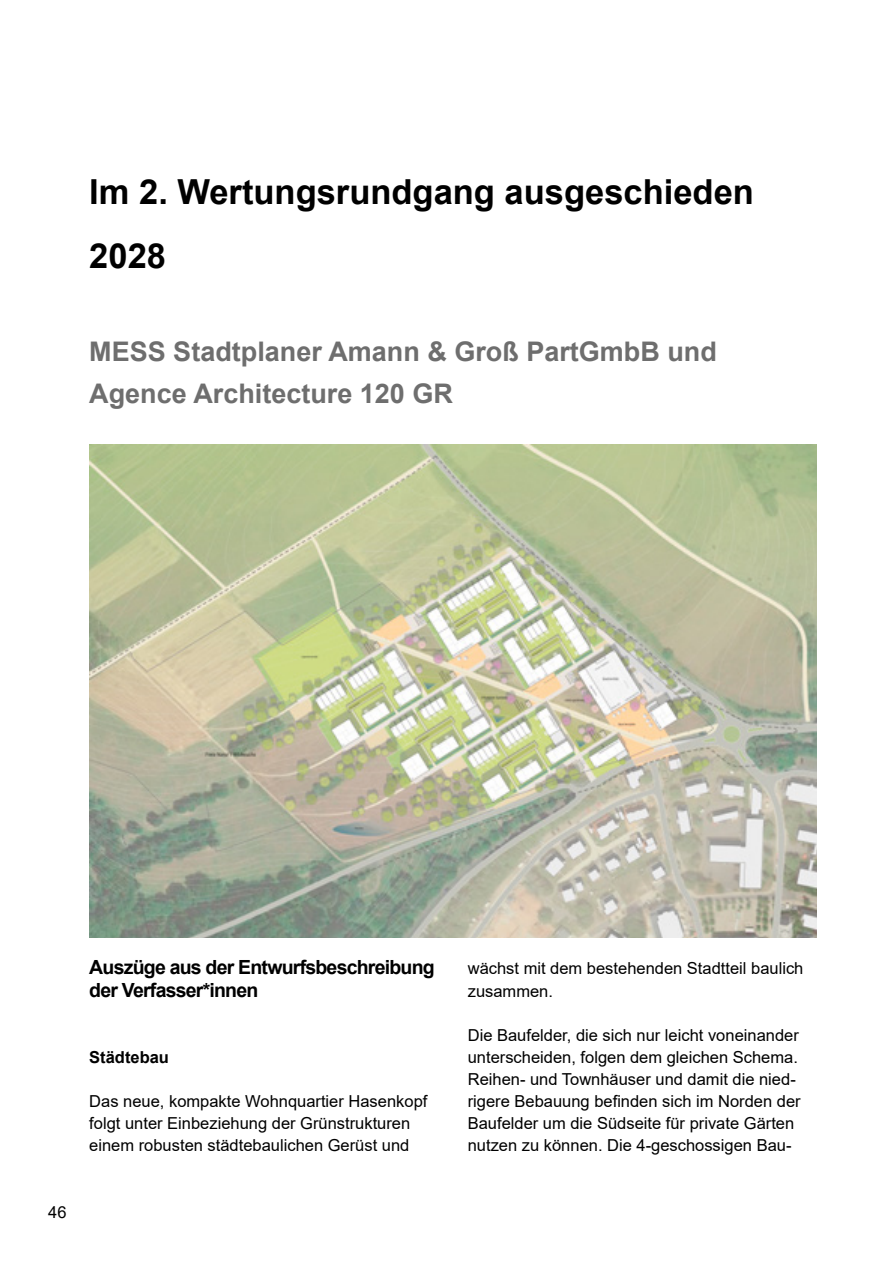
<style>
.page{position:relative;width:893px;height:1263px;background:#fff}
.page>*{position:absolute;margin:0;border:0;box-sizing:border-box;transform-origin:0 0}
.t1{font:700 34.5px/64.5px "Arial";color:#000}
.t2{font:700 27px/42px "Arial";color:#6e6e6e}
.t3{font:700 19.5px/22.2px "Arial";letter-spacing:-.04em;color:#000}
.t4{font:16.5px/22.2px "Arial";color:#000}
.t5{font:700 16.5px "Arial";color:#000}
</style>
<div class="page">
<img style="left:89px;top:444px;width:727px;height:494px">
<h1 class="t1" style="left:89px;top:160px;width:666px">Im 2. Wertungsrundgang ausgeschieden<br>2028</h1>
<h2 class="t2" style="left:89px;top:331px;width:629px">MESS Stadtplaner Amann &amp; Groß PartGmbB und<br>Agence Architecture 120 GR</h2>
<p class="t4" style="left:48px;top:1201px;width:20px">46</p>
<p class="t3" style="left:89px;top:957px;width:347px">Auszüge aus der Entwurfsbeschreibung der Verfasser*innen</p>
<p class="t5" style="left:89px;top:1045px;width:81px">Städtebau</p>
<p class="t4" style="left:89px;top:1090px;width:340px">Das neue, kompakte Wohnquartier Hasenkopf folgt unter Einbeziehung der Grünstrukturen einem robusten städtebaulichen Gerüst und</p>
<p class="t4" style="left:468px;top:957px;width:337px">wächst mit dem bestehenden Stadtteil baulich zusammen.</p>
<p class="t4" style="left:468px;top:1024px;width:334px">Die Baufelder, die sich nur leicht voneinander unterscheiden, folgen dem gleichen Schema.<br>Reihen- und Townhäuser und damit die nied&shy;rigere Bebauung befinden sich im Norden der Baufelder um die Südseite für private Gärten nutzen zu können. Die 4-geschossigen Bau-</p>
</div>
